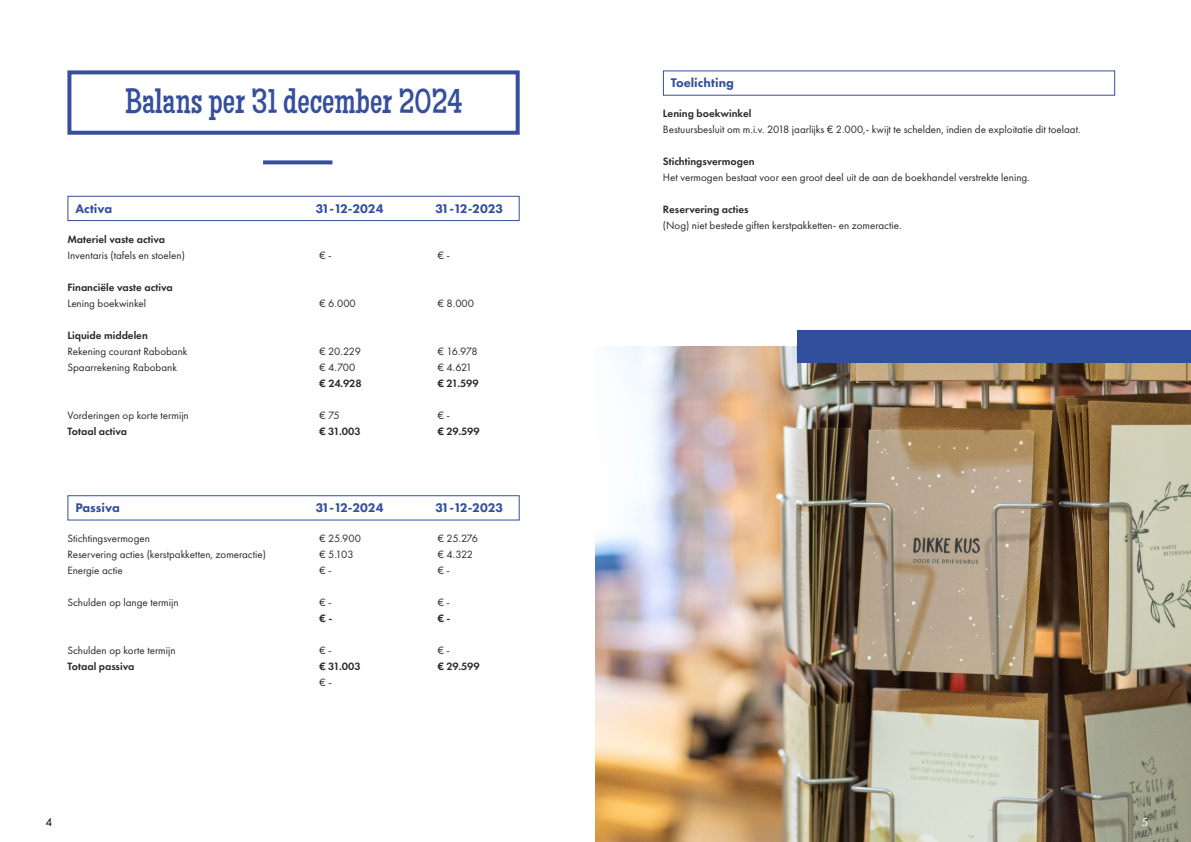
<style>
.page{position:relative;width:1191px;height:842px;background:#fff}
.page>*{position:absolute;margin:0;border:0;box-sizing:border-box;transform-origin:0 0}
.t1{font:35px "Maiden Orange";color:#364f9c}
.t2{font:800 13px "Futura PT";color:#324f9b}
.t3{font:12px "Futura PT";color:#000}
.t4{font:12px "Futura PT";color:#fff}
.t5{font:11px "Futura PT";color:#292927}
.t6{font:600 11px "Futura PT";color:#292927}
</style>
<div class="page">
<img style="left:595px;top:346px;width:595px;height:496px">
<svg style="left:263px;top:160px;width:69px;height:4px"></svg>
<div style="left:67px;top:70px;width:453px;height:65px;border:4px solid #364f9c"></div>
<div style="left:67px;top:196px;width:453px;height:25px;border:1px solid #364f9c"></div>
<div style="left:67px;top:495px;width:453px;height:25px;border:1px solid #364f9c"></div>
<div style="left:663px;top:70px;width:452px;height:26px;border:1px solid #364f9c"></div>
<div style="left:797px;top:330px;width:393px;height:32px;background:#324f9b"></div>
<h1 class="t1" style="left:125px;top:82px;width:339px">Balans per 31 december 2024</h1>
<p class="t2" style="left:75px;top:200px;width:38px">Activa</p>
<p class="t2" style="left:316px;top:200px;width:69px">31-12-2024</p>
<p class="t2" style="left:435px;top:200px;width:69px">31-12-2023</p>
<p class="t6" style="left:67px;top:232px;width:99px">Materiel vaste activa</p>
<p class="t5" style="left:67px;top:248px;width:119px">Inventaris (tafels en stoelen)</p>
<p class="t5" style="left:319px;top:248px;width:14px">€ -</p>
<p class="t5" style="left:438px;top:248px;width:14px">€ -</p>
<p class="t6" style="left:67px;top:280px;width:107px">Financiële vaste activa</p>
<p class="t5" style="left:67px;top:296px;width:80px">Lening boekwinkel</p>
<p class="t5" style="left:319px;top:296px;width:38px">€ 6.000</p>
<p class="t5" style="left:438px;top:296px;width:38px">€ 8.000</p>
<p class="t6" style="left:67px;top:328px;width:82px">Liquide middelen</p>
<p class="t5" style="left:67px;top:344px;width:122px">Rekening courant Rabobank</p>
<p class="t5" style="left:319px;top:344px;width:43px">€ 20.229</p>
<p class="t5" style="left:438px;top:344px;width:41px">€ 16.978</p>
<p class="t5" style="left:67px;top:361px;width:111px">Spaarrekening Rabobank</p>
<p class="t5" style="left:319px;top:361px;width:37px">€ 4.700</p>
<p class="t5" style="left:438px;top:361px;width:36px">€ 4.621</p>
<p class="t6" style="left:319px;top:376px;width:44px">€ 24.928</p>
<p class="t6" style="left:438px;top:376px;width:42px">€ 21.599</p>
<p class="t5" style="left:67px;top:409px;width:123px">Vorderingen op korte termijn</p>
<p class="t5" style="left:319px;top:409px;width:22px">€ 75</p>
<p class="t5" style="left:438px;top:409px;width:14px">€ -</p>
<p class="t6" style="left:67px;top:424px;width:61px">Totaal activa</p>
<p class="t6" style="left:319px;top:424px;width:43px">€ 31.003</p>
<p class="t6" style="left:438px;top:424px;width:43px">€ 29.599</p>
<p class="t2" style="left:75px;top:500px;width:46px">Passiva</p>
<p class="t2" style="left:316px;top:500px;width:69px">31-12-2024</p>
<p class="t2" style="left:435px;top:500px;width:69px">31-12-2023</p>
<p class="t5" style="left:67px;top:532px;width:84px">Stichtingsvermogen</p>
<p class="t5" style="left:319px;top:532px;width:43px">€ 25.900</p>
<p class="t5" style="left:438px;top:532px;width:42px">€ 25.276</p>
<p class="t5" style="left:67px;top:548px;width:200px">Reservering acties (kerstpakketten, zomeractie)</p>
<p class="t5" style="left:319px;top:548px;width:36px">€ 5.103</p>
<p class="t5" style="left:438px;top:548px;width:37px">€ 4.322</p>
<p class="t5" style="left:67px;top:564px;width:57px">Energie actie</p>
<p class="t5" style="left:319px;top:564px;width:14px">€ -</p>
<p class="t5" style="left:438px;top:564px;width:14px">€ -</p>
<p class="t5" style="left:67px;top:596px;width:113px">Schulden op lange termijn</p>
<p class="t5" style="left:319px;top:596px;width:14px">€ -</p>
<p class="t5" style="left:438px;top:596px;width:14px">€ -</p>
<p class="t6" style="left:319px;top:612px;width:14px">€ -</p>
<p class="t6" style="left:438px;top:612px;width:14px">€ -</p>
<p class="t5" style="left:67px;top:644px;width:110px">Schulden op korte termijn</p>
<p class="t5" style="left:319px;top:644px;width:14px">€ -</p>
<p class="t5" style="left:438px;top:644px;width:14px">€ -</p>
<p class="t6" style="left:67px;top:660px;width:68px">Totaal passiva</p>
<p class="t6" style="left:319px;top:660px;width:43px">€ 31.003</p>
<p class="t6" style="left:438px;top:660px;width:43px">€ 29.599</p>
<p class="t5" style="left:319px;top:676px;width:14px">€ -</p>
<p class="t2" style="left:671px;top:75px;width:64px">Toelichting</p>
<p class="t6" style="left:663px;top:107px;width:90px">Lening boekwinkel</p>
<p class="t5" style="left:663px;top:123px;width:419px">Bestuursbesluit om m.i.v. 2018 jaarlijks € 2.000,- kwijt te schelden, indien de exploitatie dit toelaat.</p>
<p class="t6" style="left:663px;top:155px;width:93px">Stichtingsvermogen</p>
<p class="t5" style="left:663px;top:171px;width:368px">Het vermogen bestaat voor een groot deel uit de aan de boekhandel verstrekte lening.</p>
<p class="t6" style="left:663px;top:203px;width:87px">Reservering acties</p>
<p class="t5" style="left:663px;top:219px;width:240px">(Nog) niet bestede giften kerstpakketten- en zomeractie.</p>
<p class="t3" style="left:46px;top:814px;width:8px">4</p>
<p class="t4" style="left:1141px;top:814px;width:8px">5</p>
</div>
